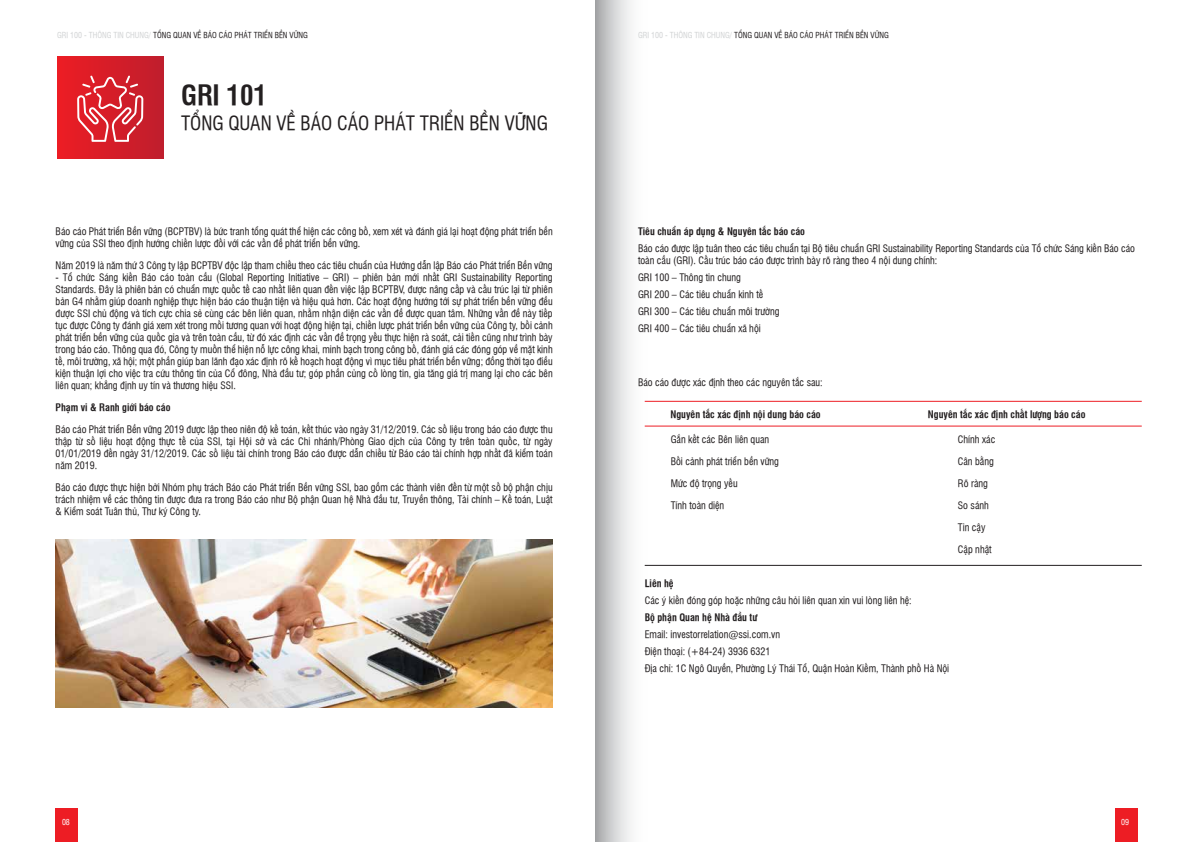
<style>
.page{position:relative;width:1191px;height:842px;background:#fff}
.page>*{position:absolute;margin:0;border:0;box-sizing:border-box;transform-origin:0 0}
.t1{font:700 27px "UVN Hong Ha Hep";color:#231f20}
.t2{font:19px "UVN Hong Ha Hep";color:#231f20}
.t3{font:10px/12px "UVN Hong Ha Hep";color:#231f20}
.t4{font:700 10px "UVN Hong Ha Hep";color:#231f20}
.t5{font:8px "UVN Hong Ha Hep";color:#231f20}
.t6{font:8px "UVN Hong Ha Hep";color:#fff}
.s1{color:#d1d3d4}
</style>
<div class="page">
<div style="left:57px;top:57px;width:106px;height:101px;background:linear-gradient(to right,#ed1d24,#c01f2d)"></div>
<svg style="left:77px;top:76px;width:66px;height:66px;background:#de4b54"></svg>
<hr style="left:644px;top:401px;width:497px;height:1px;background:#ed1d24">
<hr style="left:644px;top:426px;width:497px;height:1px;background:#ed1d24">
<hr style="left:644px;top:565px;width:497px;height:1px;background:#231f20">
<svg style="left:595px;top:0;width:119px;height:842px"></svg>
<img style="left:56px;top:539px;width:497px;height:168px">
<div style="left:56px;top:809px;width:22px;height:33px;background:#ed1d24"></div>
<div style="left:1115px;top:809px;width:22px;height:33px;background:#ed1d24"></div>
<p class="t5" style="left:57px;top:30px;width:252px"><span class="s1">GRI 100 - THÔNG TIN CHUNG/</span> TỔNG QUAN VỀ BÁO CÁO PHÁT TRIỂN BỀN VỮNG</p>
<p class="t5" style="left:638px;top:30px;width:252px"><span class="s1">GRI 100 - THÔNG TIN CHUNG/</span> TỔNG QUAN VỀ BÁO CÁO PHÁT TRIỂN BỀN VỮNG</p>
<h1 class="t1" style="left:181px;top:75px;width:87px">GRI 101</h1>
<h2 class="t2" style="left:181px;top:109px;width:368px">TỔNG QUAN VỀ BÁO CÁO PHÁT TRIỂN BỀN VỮNG</h2>
<p class="t3" style="left:56px;top:225px;width:498px">Báo cáo Phát triển Bền vững (BCPTBV) là bức tranh tổng quát thể hiện các công bố, xem xét và đánh giá lại hoạt động phát triển bền vững của SSI theo định hướng chiến lược đối với các vấn đề phát triển bền vững.</p>
<p class="t3" style="left:56px;top:259px;width:498px">Năm 2019 là năm thứ 3 Công ty lập BCPTBV độc lập tham chiếu theo các tiêu chuẩn của Hướng dẫn lập Báo cáo Phát triển Bền vững</p>
<p class="t3" style="left:56px;top:271px;width:498px;text-align:justify">- Tổ chức Sáng kiến Báo cáo toàn cầu (Global Reporting Initiative – GRI) – phiên bản mới nhất GRI Sustainability Reporting Standards. Đây là phiên bản có chuẩn mực quốc tế cao nhất liên quan đến việc lập BCPTBV, được nâng cấp và cấu trúc lại từ phiên bản G4 nhằm giúp doanh nghiệp thực hiện báo cáo thuận tiện và hiệu quả hơn. Các hoạt động hướng tới sự phát triển bền vững đều được SSI chủ động và tích cực chia sẻ cùng các bên liên quan, nhằm nhận diện các vấn đề được quan tâm. Những vấn đề này tiếp tục được Công ty đánh giá xem xét trong mối tương quan với hoạt động hiện tại, chiến lược phát triển bền vững của Công ty, bối cảnh phát triển bền vững của quốc gia và trên toàn cầu, từ đó xác định các vấn đề trọng yếu thực hiện rà soát, cải tiến cũng như trình bày trong báo cáo. Thông qua đó, Công ty muốn thể hiện nỗ lực công khai, minh bạch trong công bố, đánh giá các đóng góp về mặt kinh tế, môi trường, xã hội; một phần giúp ban lãnh đạo xác định rõ kế hoạch hoạt động vì mục tiêu phát triển bền vững; đồng thời tạo điều kiện thuận lợi cho việc tra cứu thông tin của Cổ đông, Nhà đầu tư; góp phần củng cố lòng tin, gia tăng giá trị mang lại cho các bên liên quan; khẳng định uy tín và thương hiệu SSI.</p>
<p class="t4" style="left:56px;top:400px;width:116px">Phạm vi &amp; Ranh giới báo cáo</p>
<p class="t3" style="left:56px;top:423px;width:498px;text-align:justify">Báo cáo Phát triển Bền vững 2019 được lập theo niên độ kế toán, kết thúc vào ngày 31/12/2019. Các số liệu trong báo cáo được thu thập từ số liệu hoạt động thực tế của SSI, tại Hội sở và các Chi nhánh/Phòng Giao dịch của Công ty trên toàn quốc, từ ngày 01/01/2019 đến ngày 31/12/2019. Các số liệu tài chính trong Báo cáo được dẫn chiếu từ Báo cáo tài chính hợp nhất đã kiểm toán năm 2019.</p>
<p class="t3" style="left:56px;top:481px;width:498px;text-align:justify">Báo cáo được thực hiện bởi Nhóm phụ trách Báo cáo Phát triển Bền vững SSI, bao gồm các thành viên đến từ một số bộ phận chịu trách nhiệm về các thông tin được đưa ra trong Báo cáo như Bộ phận Quan hệ Nhà đầu tư, Truyền thông, Tài chính – Kế toán, Luật &amp; Kiểm soát Tuân thủ, Thư ký Công ty.</p>
<p class="t4" style="left:638px;top:224px;width:168px">Tiêu chuẩn áp dụng &amp; Nguyên tắc báo cáo</p>
<p class="t3" style="left:638px;top:242px;width:498px">Báo cáo được lập tuân theo các tiêu chuẩn tại Bộ tiêu chuẩn GRI Sustainability Reporting Standards của Tổ chức Sáng kiến Báo cáo toàn cầu (GRI). Cấu trúc báo cáo được trình bày rõ ràng theo 4 nội dung chính:</p>
<p class="t3" style="left:638px;top:268px;width:143px;line-height:17px">GRI 100 – Thông tin chung<br>GRI 200 – Các tiêu chuẩn kinh tế<br>GRI 300 – Các tiêu chuẩn môi trường<br>GRI 400 – Các tiêu chuẩn xã hội</p>
<p class="t3" style="left:638px;top:376px;width:186px">Báo cáo được xác định theo các nguyên tắc sau:</p>
<p class="t4" style="left:670px;top:407px;width:152px">Nguyên tắc xác định nội dung báo cáo</p>
<p class="t4" style="left:928px;top:407px;width:159px">Nguyên tắc xác định chất lượng báo cáo</p>
<p class="t3" style="left:670px;top:432px;width:100px">Gắn kết các Bên liên quan</p>
<p class="t3" style="left:670px;top:454px;width:110px">Bối cảnh phát triển bền vững</p>
<p class="t3" style="left:670px;top:476px;width:69px">Mức độ trọng yếu</p>
<p class="t3" style="left:670px;top:498px;width:55px">Tính toàn diện</p>
<p class="t3" style="left:958px;top:432px;width:39px">Chính xác</p>
<p class="t3" style="left:958px;top:454px;width:37px">Cân bằng</p>
<p class="t3" style="left:958px;top:476px;width:31px">Rõ ràng</p>
<p class="t3" style="left:958px;top:498px;width:32px">So sánh</p>
<p class="t3" style="left:958px;top:520px;width:29px">Tin cậy</p>
<p class="t3" style="left:958px;top:542px;width:35px">Cập nhật</p>
<p class="t4" style="left:644px;top:576px;width:31px">Liên hệ</p>
<p class="t3" style="left:644px;top:594px;width:268px">Các ý kiến đóng góp hoặc những câu hỏi liên quan xin vui lòng liên hệ:</p>
<p class="t4" style="left:644px;top:610px;width:114px">Bộ phận Quan hệ Nhà đầu tư</p>
<p class="t3" style="left:644px;top:625px;width:306px;line-height:17px">Email: investorrelation@ssi.com.vn<br>Điện thoại: (+84-24) 3936 6321<br>Địa chỉ: 1C Ngô Quyền, Phường Lý Thái Tổ, Quận Hoàn Kiếm, Thành phố Hà Nội</p>
<p class="t6" style="left:62px;top:817px;width:9px">08</p>
<p class="t6" style="left:1121px;top:817px;width:9px">09</p>
</div>
